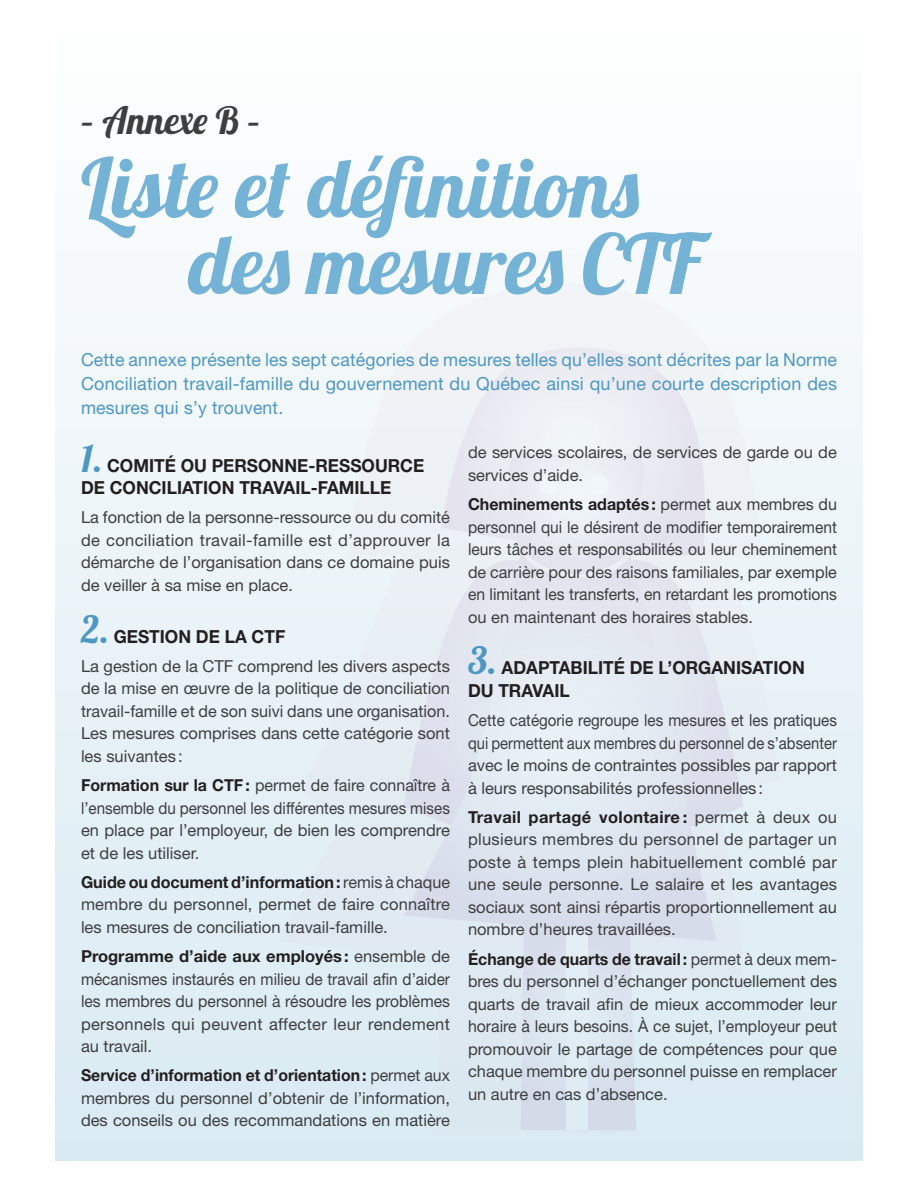
<style>
.page{position:relative;width:918px;height:1188px;background:#fff}
.page>*{position:absolute;margin:0;border:0;box-sizing:border-box;transform-origin:0 0}
.texte{font:82.5px/76.5px "Lobster 1.4";color:#74b2d6}
.texte-2{font:37.5px "Lobster 1.4";color:#3e3e3f}
.texte-3{font:18px/24px "Helvetica Neue";letter-spacing:.01em;color:#4d97c3;text-align:justify}
.texte-4{font:700 18px/22.5px "Helvetica Neue";color:#231f20;scale:.96 1}
.texte-5{font:16.5px/22.5px "Helvetica Neue";color:#3e3e3f;text-align:justify}
.texte-6{font:16.5px/22.5px "Helvetica Neue";color:#3e3e3f;text-align:justify;scale:.96 1}
.texte-7{font:16.5px/22.5px "Helvetica Neue";color:#3e3e3f;text-align:justify;scale:.92 1}
.s1{font-family:"Lobster 1.4";font-weight:400;font-size:37.5px;color:#4d97c3}
.s2{font-weight:700;color:#231f20}
</style>
<div class="page">
<div style="left:55px;top:28px;width:808px;height:1132px;background:linear-gradient(to bottom,#fefefe,#d9eaf2)"></div>
<svg style="left:280px;top:283px;width:499px;height:850px;fill:#e5eff5"></svg>
<div style="left:521px;top:941px;width:115px;height:189px;background:#d9e2ed"></div>
<div style="left:566px;top:930px;width:22px;height:200px;background:#e1edf4"></div>
<svg style="left:717px;top:560px;width:27px;height:266px;background:#e4eaf2"></svg>
<svg style="left:441px;top:347px;width:276px;height:203px"></svg>
<svg style="left:404px;top:550px;width:313px;height:391px;background:#e1e6f0"></svg>
<div style="left:539px;top:475px;width:21px;height:20px;background:#f0f6f9;border-radius:50%"></div>
<div style="left:588px;top:475px;width:21px;height:20px;background:#f0f6f9;border-radius:50%"></div>
<p class="texte-2" style="left:81px;top:97px;width:181px">– Annexe B –</p>
<p class="texte" style="left:189px;top:148px;width:513px;text-indent:-108px">Liste et définitions des mesures CTF</p>
<p class="texte-3" style="left:81px;top:348px;width:758px">Cette annexe présente les sept catégories de mesures telles qu’elles sont décrites par la Norme Conciliation travail-famille du gouvernement du Québec ainsi qu’une courte description des mesures qui s’y trouvent.</p>
<p class="texte-4" style="left:81px;top:454px;width:359px"><span class="s1">1.</span> COMITÉ OU PERSONNE-RESSOURCE<br>DE CONCILIATION TRAVAIL-FAMILLE</p>
<p class="texte-5" style="left:81px;top:506px;width:371px">La fonction de la personne-ressource ou du comité de conciliation travail-famille est d’approuver la démarche de l’organisation dans ce domaine puis de veiller à sa mise en place.</p>
<p class="texte-4" style="left:81px;top:625px;width:214px"><span class="s1">2.</span> GESTION DE LA CTF</p>
<p class="texte-5" style="left:81px;top:655px;width:371px">La gestion de la CTF comprend les divers aspects de la mise en œuvre de la politique de conciliation travail-famille et de son suivi dans une organisation.<br>Les mesures comprises dans cette catégorie sont les suivantes:</p>
<p class="texte-5" style="left:81px;top:774px;width:370px"><span class="s2">Formation sur la CTF:</span> permet de faire connaître à l’ensemble du personnel les différentes mesures mises en place par l’employeur, de bien les comprendre et de les utiliser.</p>
<p class="texte-5" style="left:81px;top:871px;width:371px"><span class="s2">Guide ou document d’information:</span> remis à chaque membre du personnel, permet de faire connaître les mesures de conciliation travail-famille.</p>
<p class="texte-5" style="left:81px;top:945px;width:371px"><span class="s2">Programme d’aide aux employés:</span> ensemble de mécanismes instaurés en milieu de travail afin d’aider les membres du personnel à résoudre les problèmes personnels qui peuvent affecter leur rendement au travail.</p>
<p class="texte-6" style="left:81px;top:1064px;width:386px"><span class="s2">Service d’information et d’orientation:</span> permet aux membres du personnel d’obtenir de l’information, des conseils ou des recommandations en matière</p>
<p class="texte-5" style="left:468px;top:441px;width:370px">de services scolaires, de services de garde ou de services d’aide.</p>
<p class="texte-5" style="left:468px;top:493px;width:371px"><span class="s2">Cheminements adaptés:</span> permet aux membres du personnel qui le désirent de modifier temporairement leurs tâches et responsabilités ou leur cheminement de carrière pour des raisons familiales, par exemple en limitant les transferts, en retardant les promotions ou en maintenant des horaires stables.</p>
<p class="texte-4" style="left:468px;top:656px;width:352px"><span class="s1">3.</span> ADAPTABILITÉ DE L’ORGANISATION<br>DU TRAVAIL</p>
<p class="texte-7" style="left:468px;top:709px;width:403px">Cette catégorie regroupe les mesures et les pratiques qui permettent aux membres du personnel de s’absenter avec le moins de contraintes possibles par rapport à leurs responsabilités professionnelles:</p>
<p class="texte-5" style="left:468px;top:806px;width:371px"><span class="s2">Travail partagé volontaire :</span> permet à deux ou plusieurs membres du personnel de partager un poste à temps plein habituellement comblé par une seule personne. Le salaire et les avantages sociaux sont ainsi répartis proportionnellement au nombre d’heures travaillées.</p>
<p class="texte-6" style="left:468px;top:947px;width:386px"><span class="s2">Échange de quarts de travail:</span> permet à deux mem&shy;bres du personnel d’échanger ponctuellement des quarts de travail afin de mieux accommoder leur horaire à leurs besoins. À ce sujet, l’employeur peut promouvoir le partage de compétences pour que chaque membre du personnel puisse en remplacer un autre en cas d’absence.</p>
</div>
